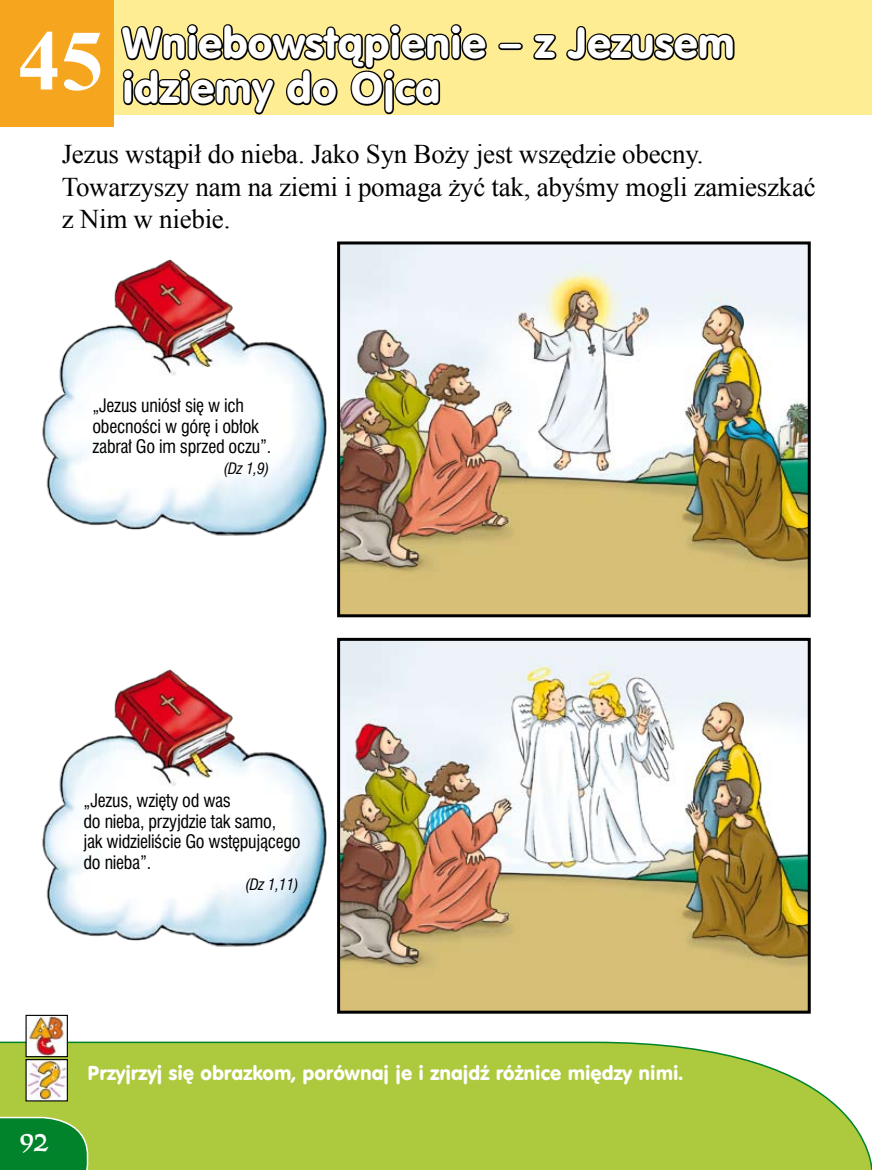
<style>
.page{position:relative;width:872px;height:1170px;background:#fff}
.page>*{position:absolute;margin:0;border:0;box-sizing:border-box;transform-origin:0 0}
.t1{font:42px/45px "VAG Rounded PL";color:#fff}
.t2{font:27px/32.4px "Times New Roman";letter-spacing:-.01em;color:#000}
.t3{font:22.8px "EFN Salem";color:#fff}
.t4{font:19.5px "VAG Rounded PL";color:#fff}
.t5{font:17.1px/20.5px "Swis 721 Cn PL";letter-spacing:-.015em;color:#000}
.t6{font:italic 14.4px "Swis 721 Cn PL";color:#000}
.s1{font-family:"Times New Roman";font-weight:700;font-size:85.5px}
</style>
<div class="page">
<svg style="left:0;top:1040px;width:872px;height:129px;background:#b1cc4d"></svg>
<div style="left:0;top:0;width:872px;height:115px;background:#ffed94"></div>
<div style="left:0;top:0;width:114px;height:127px;background:#f6a51f"></div>
<img style="left:28px;top:1016px;width:38px;height:39px">
<div style="left:26px;top:1014px;width:42px;height:43px;border:1px solid #000"></div>
<div style="left:498px;top:43px;width:25px;height:7px;border:3px solid #000;border-radius:2px"></div>
<svg style="left:533px;top:34px;width:24px;height:26px"></svg>
<svg style="left:566px;top:26px;width:169px;height:35px"></svg>
<svg style="left:121px;top:24px;width:366px;height:91px"></svg>
<svg style="left:0;top:1115px;width:89px;height:54px;background:#1d8f34"></svg>
<img style="left:341px;top:245px;width:465px;height:368px">
<div style="left:337px;top:241px;width:473px;height:376px;border:3px solid #000"></div>
<img style="left:341px;top:641px;width:465px;height:368px">
<div style="left:337px;top:637px;width:473px;height:376px;border:3px solid #000"></div>
<img style="left:42px;top:656px;width:298px;height:296px">
<img style="left:42px;top:246px;width:298px;height:296px">
<img style="left:28px;top:1060px;width:38px;height:39px">
<div style="left:26px;top:1058px;width:42px;height:43px;border:1px solid #000"></div>
<h1 class="t1" style="left:122px;top:20px;width:614px;text-indent:-104px"><span class="s1">45</span> Wniebowstąpienie – z Jezusem idziemy do Ojca</h1>
<h2 class="t2" style="left:62px;top:138px;width:755px">Jezus wstąpił do nieba. Jako Syn Boży jest wszędzie obecny.<br>Towarzyszy nam na ziemi i pomaga żyć tak, abyśmy mogli zamieszkać z Nim w niebie.</h2>
<p class="t5" style="left:92px;top:395px;width:180px">„Jezus uniósł się w ich obecności w górę i obłok zabrał Go im sprzed oczu”.</p>
<p class="t6" style="left:223px;top:459px;width:48px">(Dz 1,9)</p>
<p class="t5" style="left:84px;top:790px;width:218px">„Jezus, wzięty od was<br>do nieba, przyjdzie tak samo,<br>jak widzieliście Go wstępującego do nieba”.</p>
<p class="t6" style="left:245px;top:874px;width:55px">(Dz 1,11)</p>
<h3 class="t3" style="left:20px;top:1125px;width:30px">92</h3>
<p class="t4" style="left:88px;top:1060px;width:597px">Przyjrzyj się obrazkom, porównaj je i znajdź różnice między nimi.</p>
</div>
